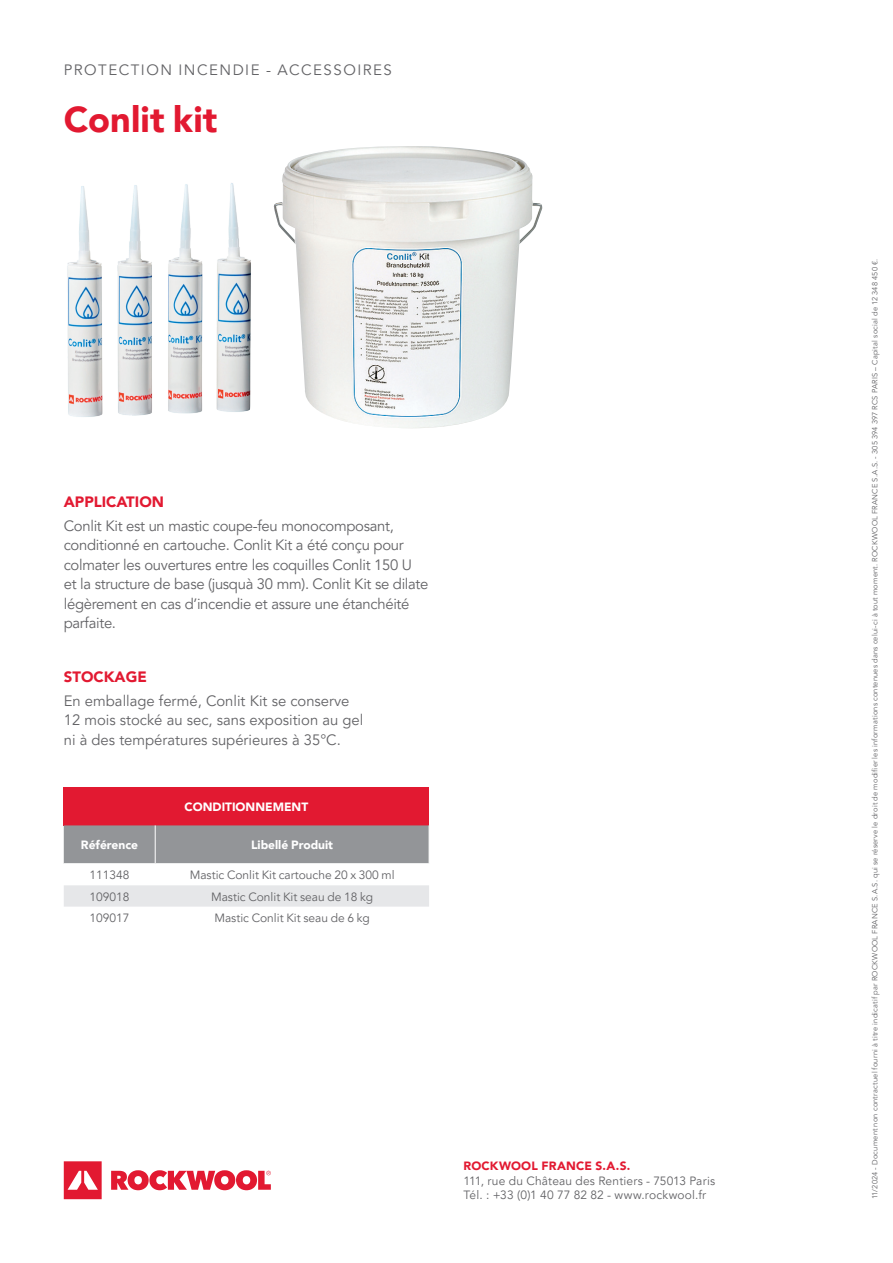
<style>
.page{position:relative;width:893px;height:1263px;background:#fff}
.page>*{position:absolute;margin:0;border:0;box-sizing:border-box;transform-origin:0 0}
.t1{font:900 36px "Avenir LT Pro";color:#e21931}
.Texte{font:15px/19.5px "Avenir LT Pro";letter-spacing:-.02em;color:#636366}
.Texte-2{font:15px/19.5px "Avenir LT Pro";color:#636366}
.Catégorie{font:15px "Avenir LT Pro";letter-spacing:.1em;color:#636366}
.Sous-titre{font:900 15px "Avenir LT Pro";color:#e21931}
.Texte_tableau{font:12px/14.4px "Avenir LT Pro";color:#636366}
.En-tete_tableau{font:900 12px "Avenir LT Pro";color:#fff}
.t2{font:900 12px "Avenir LT Pro";letter-spacing:.015em;color:#e21931}
.Titre_tableau{font:900 12px "Avenir LT Pro";color:#fff}
.t3{font:7.5px "Avenir LT Pro";letter-spacing:.025em;color:#636366}
</style>
<div class="page">
<svg style="left:64px;top:1161px;width:207px;height:38px"></svg>
<div style="left:64px;top:787px;width:365px;height:38px;background:#e21931"></div>
<div style="left:64px;top:825px;width:365px;height:38px;background:#939598"></div>
<div style="left:64px;top:885px;width:365px;height:22px;background:#e6e7e9"></div>
<hr style="left:155px;top:825px;width:1px;height:38px;background:#fff">
<img style="left:280px;top:146px;width:263px;height:282px">
<img style="left:67px;top:183px;width:213px;height:234px">
<p class="Catégorie" style="left:64px;top:61px;width:330px">PROTECTION INCENDIE - ACCESSOIRES</p>
<p class="t1" style="left:64px;top:98px;width:155px">Conlit kit</p>
<p class="Sous-titre" style="left:64px;top:492px;width:102px">APPLICATION</p>
<p class="Texte" style="left:64px;top:516px;width:366px">Conlit Kit est un mastic coupe-feu monocomposant, conditionné en cartouche. Conlit Kit a été conçu pour colmater les ouvertures entre les coquilles Conlit 150 U et la structure de base (jusquà 30 mm). Conlit Kit se dilate légèrement en cas d’incendie et assure une étanchéité parfaite.</p>
<p class="Sous-titre" style="left:64px;top:668px;width:85px">STOCKAGE</p>
<p class="Texte-2" style="left:64px;top:691px;width:301px">En emballage fermé, Conlit Kit se conserve<br>12 mois stocké au sec, sans exposition au gel ni à des températures supérieures à 35°C.</p>
<p class="Titre_tableau" style="left:185px;top:799px;width:125px">CONDITIONNEMENT</p>
<p class="En-tete_tableau" style="left:81px;top:838px;width:59px">Référence</p>
<p class="En-tete_tableau" style="left:251px;top:838px;width:83px">Libellé Produit</p>
<p class="Texte_tableau" style="left:89px;top:868px;width:42px">111348</p>
<p class="Texte_tableau" style="left:190px;top:868px;width:206px">Mastic Conlit Kit cartouche 20 x 300 ml</p>
<p class="Texte_tableau" style="left:89px;top:889px;width:42px">109018</p>
<p class="Texte_tableau" style="left:211px;top:889px;width:164px">Mastic Conlit Kit seau de 18 kg</p>
<p class="Texte_tableau" style="left:89px;top:911px;width:42px">109017</p>
<p class="Texte_tableau" style="left:214px;top:911px;width:157px">Mastic Conlit Kit seau de 6 kg</p>
<p class="t2" style="left:463px;top:1159px;width:168px">ROCKWOOL FRANCE S.A.S.</p>
<p class="Texte_tableau" style="left:463px;top:1174px;width:253px">111, rue du Château des Rentiers - 75013 Paris<br>Tél. : +33 (0)1 40 77 82 82 - www.rockwool.fr</p>
<p class="t3" style="left:870px;top:1199px;width:942px;rotate:-90deg">11/2024 - Document non contractuel fourni à titre indicatif par ROCKWOOL FRANCE S.A.S. qui se réserve le droit de modifier les informations contenues dans celui-ci à tout moment. ROCKWOOL FRANCE S.A.S. - 305 394 397 RCS PARIS – Capital social de 12 348 450 €.</p>
</div>
